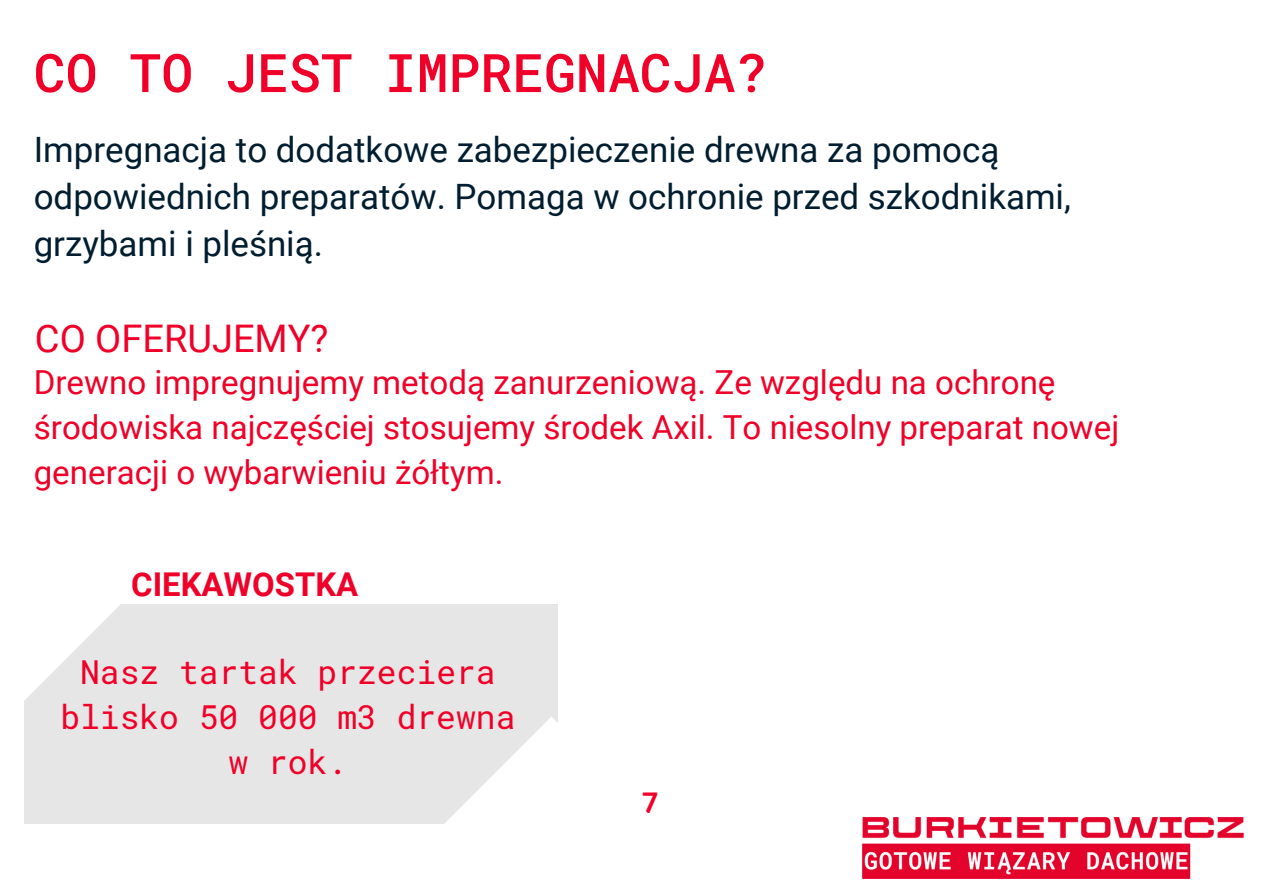
<style>
.page{position:relative;width:1263px;height:893px;background:#fff}
.page>*{position:absolute;margin:0;border:0;box-sizing:border-box;transform-origin:0 0}
.t1{font:500 53.18px "Roboto Mono";color:#f00028}
.t2{font:38.03px "Roboto";color:#f00028}
.t3{font:34.95px/47px "Roboto";color:#011e31}
.t4{font:33.15px/44.8px "Roboto";color:#f00028}
.t5{font:33px/44.8px "Roboto Mono";color:#f00028;text-align:center}
.t6{font:700 32.78px "Roboto";color:#f00028}
.t7{font:700 28.5px "Roboto";color:#f00028}
</style>
<div class="page">
<img style="left:862px;top:817px;width:382px;height:61px">
<div style="left:24px;top:604px;width:534px;height:219px;background:#e6e6e6"></div>
<svg style="left:24px;top:604px;width:96px;height:96px;fill:#fff"></svg>
<svg style="left:444px;top:717px;width:114px;height:107px"></svg>
<p class="t1" style="left:34px;top:36px;width:735px">CO TO JEST IMPREGNACJA?</p>
<p class="t3" style="left:34px;top:127px;width:1039px">Impregnacja to dodatkowe zabezpieczenie drewna za pomocą odpowiednich preparatów. Pomaga w ochronie przed szkodnikami, grzybami i pleśnią.</p>
<p class="t2" style="left:35px;top:317px;width:295px">CO OFERUJEMY?</p>
<p class="t4" style="left:34px;top:360px;width:1087px">Drewno impregnujemy metodą zanurzeniową. Ze względu na ochronę środowiska najczęściej stosujemy środek Axil. To niesolny preparat nowej generacji o wybarwieniu żółtym.</p>
<p class="t6" style="left:131px;top:565px;width:228px">CIEKAWOSTKA</p>
<p class="t5" style="left:60px;top:649px;width:457px">Nasz tartak przeciera blisko 50 000 m3 drewna w rok.</p>
<p class="t7" style="left:642px;top:786px;width:18px">7</p>
</div>
